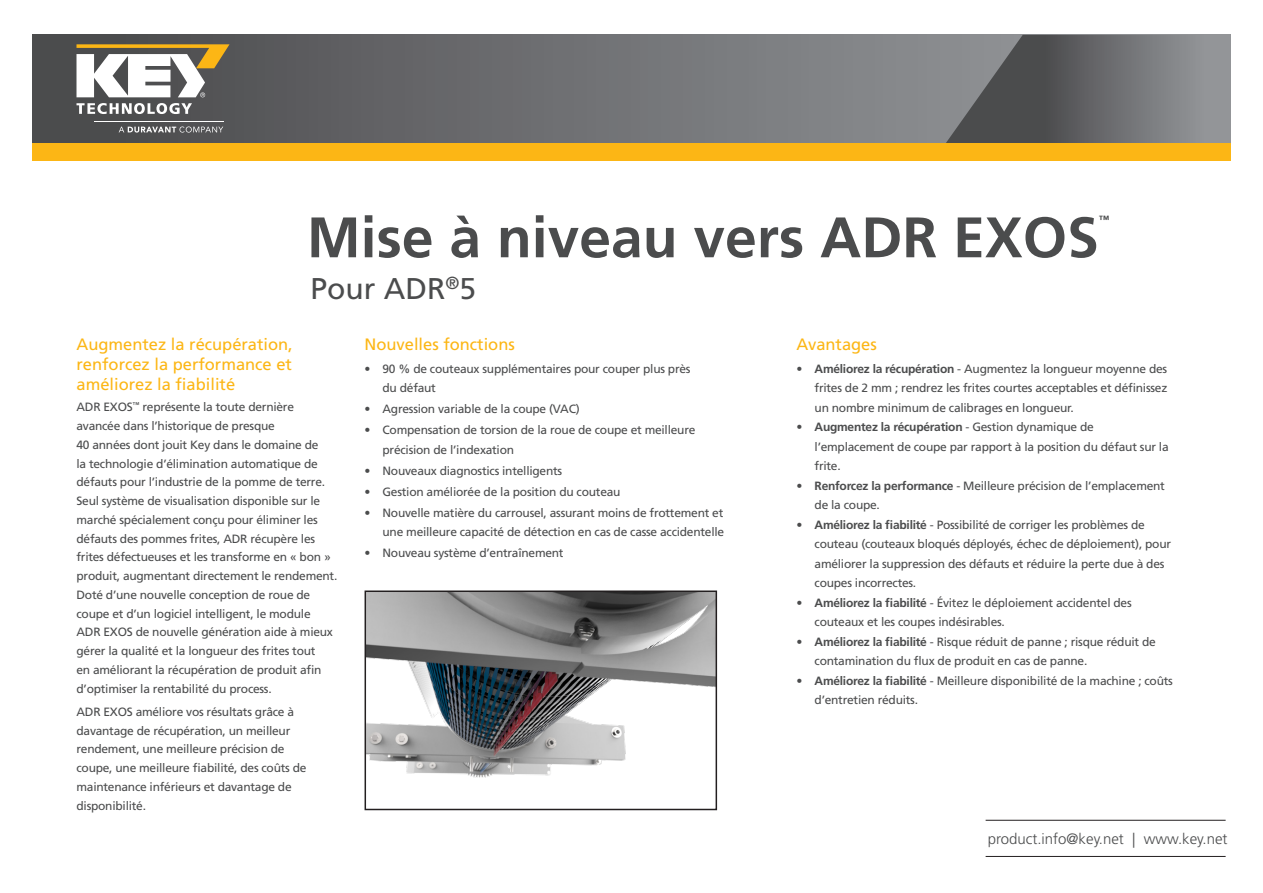
<style>
.page{position:relative;width:1263px;height:893px;background:#fff}
.page>*{position:absolute;margin:0;border:0;box-sizing:border-box;transform-origin:0 0}
.Headline{font:700 57px "Frutiger LT Std";color:#4b4c4d}
.Tag_Line{font:30px "Frutiger LT Std";color:#4b4c4d}
.Subhead_1{font:16.5px/19.8px "Frutiger LT Std";color:#fcb615;text-align:justify}
.t1{font:300 15px "Frutiger LT Std";color:#4b4c4d}
.Body{font:12px/18.8px "Frutiger LT Std";letter-spacing:-.02em;color:#4b4c4d}
.Headline-2{font:700 10.5px "Frutiger LT Std";color:#4b4c4d}
.s1{font-weight:700}
</style>
<div class="page">
<svg style="left:32px;top:35px;width:911px;height:108px;background:#6c6d6f"></svg>
<svg style="left:943px;top:35px;width:287px;height:108px;background:#6f7073"></svg>
<div style="left:32px;top:143px;width:1198px;height:18px;background:#fcb615"></div>
<hr style="left:986px;top:820px;width:239px;height:1px;background:#231f20">
<hr style="left:986px;top:856px;width:239px;height:1px;background:#231f20">
<svg style="left:77px;top:44px;width:153px;height:53px"></svg>
<svg style="left:77px;top:103px;width:115px;height:11px"></svg>
<svg style="left:119px;top:126px;width:104px;height:7px"></svg>
<hr style="left:94px;top:122px;width:129px;height:1px;background:#fff">
<img style="left:367px;top:593px;width:347px;height:185px">
<div style="left:364px;top:590px;width:353px;height:220px;border:2px solid #231f20"></div>
<p class="Headline" style="left:307px;top:204px;width:793px">Mise à niveau vers ADR EXOS</p>
<p class="Headline-2" style="left:1099px;top:213px;width:12px">™</p>
<p class="Tag_Line" style="left:310px;top:271px;width:167px">Pour ADR<sup>®</sup>5</p>
<p class="Subhead_1" style="left:76px;top:334px;width:218px">Augmentez la récupération, renforcez la performance et améliorez la fiabilité</p>
<p class="Body" style="left:76px;top:398px;width:262px">ADR EXOS<sup>™</sup> représente la toute dernière avancée dans l’historique de presque<br>40 années dont jouit Key dans le domaine de<br>la technologie d’élimination automatique de défauts pour l’industrie de la pomme de terre.<br>Seul système de visualisation disponible sur le marché spécialement conçu pour éliminer les défauts des pommes frites, ADR récupère les frites défectueuses et les transforme en « bon » produit, augmentant directement le rendement.<br>Doté d’une nouvelle conception de roue de coupe et d’un logiciel intelligent, le module ADR EXOS de nouvelle génération aide à mieux gérer la qualité et la longueur des frites tout<br>en améliorant la récupération de produit afin d’optimiser la rentabilité du process.</p>
<p class="Body" style="left:76px;top:702px;width:231px">ADR EXOS améliore vos résultats grâce à davantage de récupération, un meilleur rendement, une meilleure précision de coupe, une meilleure fiabilité, des coûts de maintenance inférieurs et davantage de disponibilité.</p>
<p class="Subhead_1" style="left:364px;top:335px;width:152px">Nouvelles fonctions</p>
<p class="Body" style="left:382px;top:359px;width:310px;line-height:19.5px;text-indent:-18px">• 90 % de couteaux supplémentaires pour couper plus près du défaut</p>
<p class="Body" style="left:364px;top:400px;width:217px">• Agression variable de la coupe (VAC)</p>
<p class="Body" style="left:382px;top:421px;width:314px;line-height:19.5px;text-indent:-18px">• Compensation de torsion de la roue de coupe et meilleure précision de l’indexation</p>
<p class="Body" style="left:364px;top:461px;width:199px">• Nouveaux diagnostics intelligents</p>
<p class="Body" style="left:364px;top:482px;width:257px">• Gestion améliorée de la position du couteau</p>
<p class="Body" style="left:364px;top:503px;width:361px;line-height:19.5px;text-align:right">• Nouvelle matière du carrousel, assurant moins de frottement et une meilleure capacité de détection en cas de casse accidentelle</p>
<p class="Body" style="left:364px;top:544px;width:201px">• Nouveau système d’entraînement</p>
<p class="Subhead_1" style="left:796px;top:335px;width:82px">Avantages</p>
<p class="Body" style="left:814px;top:359px;width:354px;line-height:19.5px;text-align:justify;text-indent:-18px"><span class="s1">• Améliorez la récupération</span> - Augmentez la longueur moyenne des frites de 2 mm ; rendrez les frites courtes acceptables et définissez un nombre minimum de calibrages en longueur.</p>
<p class="Body" style="left:814px;top:418px;width:356px;line-height:19.5px;text-indent:-18px"><span class="s1">• Augmentez la récupération</span> - Gestion dynamique de l’emplacement de coupe par rapport à la position du défaut sur la frite.</p>
<p class="Body" style="left:814px;top:476px;width:352px;line-height:19.5px;text-indent:-18px"><span class="s1">• Renforcez la performance</span> - Meilleure précision de l’emplacement de la coupe.</p>
<p class="Body" style="left:814px;top:515px;width:358px;line-height:19.5px;text-indent:-18px"><span class="s1">• Améliorez la fiabilité</span> - Possibilité de corriger les problèmes de couteau (couteaux bloqués déployés, échec de déploiement), pour améliorer la suppression des défauts et réduire la perte due à des coupes incorrectes.</p>
<p class="Body" style="left:814px;top:593px;width:319px;line-height:19.5px;text-indent:-18px"><span class="s1">• Améliorez la fiabilité</span> - Évitez le déploiement accidentel des couteaux et les coupes indésirables.</p>
<p class="Body" style="left:814px;top:632px;width:343px;line-height:19.5px;text-indent:-18px"><span class="s1">• Améliorez la fiabilité</span> - Risque réduit de panne ; risque réduit de contamination du flux de produit en cas de panne.</p>
<p class="Body" style="left:814px;top:671px;width:360px;line-height:19.5px;text-indent:-18px"><span class="s1">• Améliorez la fiabilité</span> - Meilleure disponibilité de la machine ; coûts d’entretien réduits.</p>
<p class="t1" style="left:988px;top:830px;width:241px">product.info@key.net | www.key.net</p>
</div>
